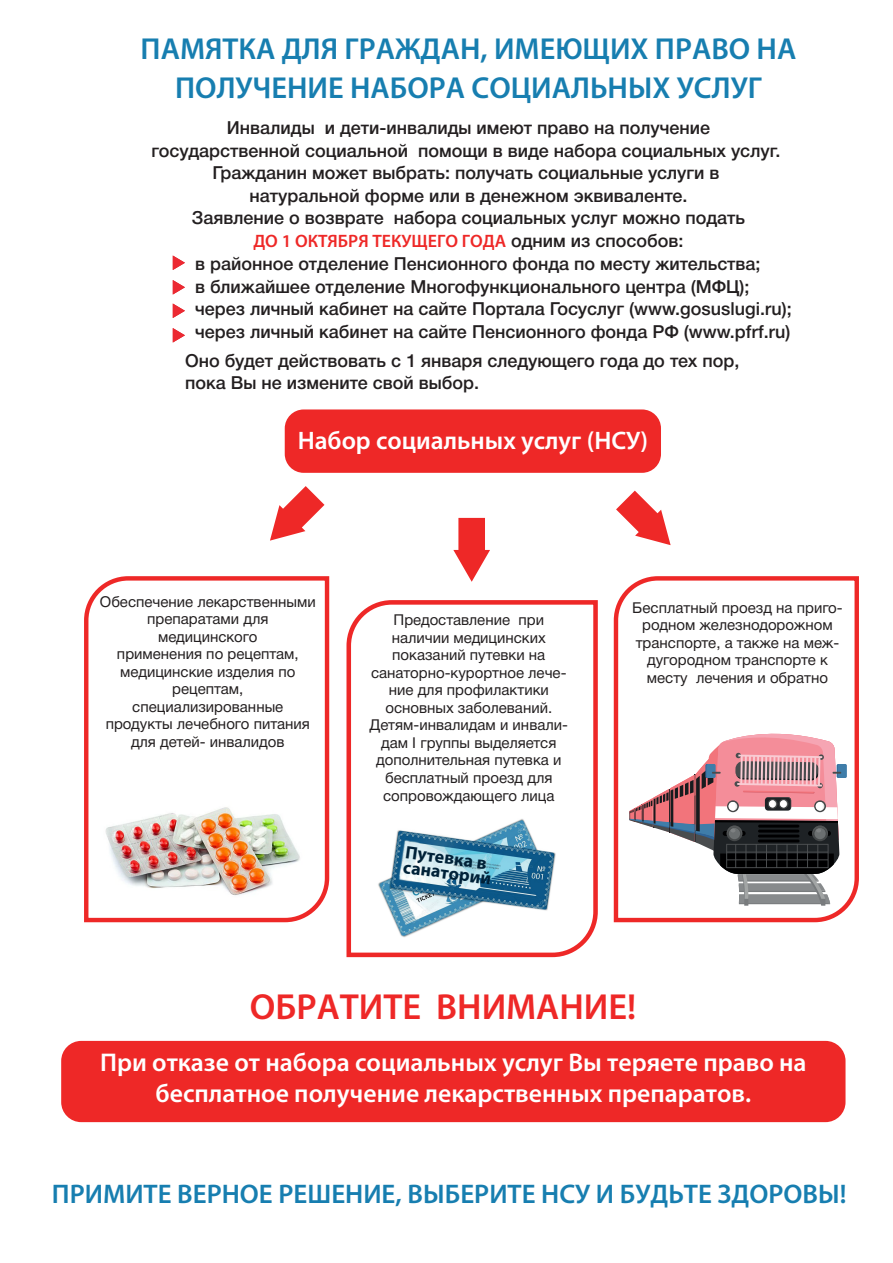
<style>
.page{position:relative;width:893px;height:1263px;background:#fff}
.page>*{position:absolute;margin:0;border:0;box-sizing:border-box;transform-origin:0 0}
.t1{font:600 36.3px "Myriad Pro";color:#ee2827}
.t2{font:600 30.45px/39px "Myriad Pro";color:#177eb0;text-align:center}
.t3{font:600 27px "Myriad Pro";color:#177eb0}
.t4{font:600 25.65px/30.8px "Myriad Pro";color:#fff;text-align:center}
.t5{font:600 25.35px "Myriad Pro";color:#fff}
.t6{font:500 18px/22.5px "Helvetica Neue Cyr";color:#231f20}
.t7{font:600 18px "Myriad Pro";color:#ee2827}
.t8{font:700 18px/15px "Myriad Pro";color:#002138}
.t9{font:15px/17.5px "Helvetica Neue Cyr";color:#231f20;text-align:center}
.s1{font-family:"Helvetica Neue Cyr";font-weight:500;color:#231f20}
</style>
<div class="page">
<div style="left:285px;top:409px;width:376px;height:64px;background:#ee2827;border-radius:19px"></div>
<div style="left:61px;top:1041px;width:784px;height:81px;background:#ee2827;border-radius:20px"></div>
<svg style="left:270px;top:486px;width:54px;height:55px"></svg>
<svg style="left:616px;top:491px;width:55px;height:54px"></svg>
<svg style="left:453px;top:518px;width:37px;height:64px"></svg>
<svg style="left:84px;top:576px;width:246px;height:347px"></svg>
<svg style="left:346px;top:600px;width:252px;height:358px"></svg>
<svg style="left:613px;top:576px;width:246px;height:347px"></svg>
<img style="left:360px;top:798px;width:214px;height:158px">
<svg style="left:173px;top:255px;width:12px;height:15px"></svg>
<svg style="left:173px;top:280px;width:12px;height:14px"></svg>
<svg style="left:173px;top:303px;width:12px;height:15px"></svg>
<svg style="left:173px;top:328px;width:12px;height:14px"></svg>
<img style="left:102px;top:778px;width:202px;height:133px">
<div style="left:838px;top:764px;width:9px;height:14px;background:#3f7da9;border-radius:2px"></div>
<svg style="left:629px;top:724px;width:212px;height:182px"></svg>
<h2 class="t2" style="left:141px;top:28px;width:657px">ПАМЯТКА ДЛЯ ГРАЖДАН, ИМЕЮЩИХ ПРАВО НА<br>ПОЛУЧЕНИЕ НАБОРА СОЦИАЛЬНЫХ УСЛУГ</h2>
<p class="t6" style="left:152px;top:117px;width:630px;text-align:center">Инвалиды и дети-инвалиды имеют право на получение государственной социальной помощи в виде набора социальных услуг.<br>Гражданин может выбрать: получать социальные услуги в<br>натуральной форме или в денежном эквиваленте.<br>Заявление о возврате набора социальных услуг можно подать</p>
<p class="t7" style="left:253px;top:229px;width:432px">ДО 1 ОКТЯБРЯ ТЕКУЩЕГО ГОДА <span class="s1">одним из способов:</span></p>
<p class="t6" style="left:195px;top:253px;width:598px">в районное отделение Пенсионного фонда по месту жительства;<br>в ближайшее отделение Многофункционального центра (МФЦ); через личный кабинет на сайте Портала Госуслуг (www.gosuslugi.ru); через личный кабинет на сайте Пенсионного фонда РФ (www.pfrf.ru)</p>
<p class="t6" style="left:185px;top:349px;width:556px">Оно будет действовать с 1 января следующего года до тех пор, пока Вы не измените свой выбор.</p>
<h3 class="t5" style="left:298px;top:424px;width:352px">Набор социальных услуг (НСУ)</h3>
<p class="t9" style="left:100px;top:593px;width:217px">Обеспечение лекарственными препаратами для медицинского<br>применения по рецептам, медицинские изделия по рецептам, специализированные продукты лечебного питания для детей- инвалидов</p>
<p class="t9" style="left:370px;top:611px;width:200px">Предоставление при наличии медицинских показаний путевки на санаторно-курортное лече&shy;ние для профилактики основных заболеваний.<br>Детям-инвалидам и инвали&shy;дам I группы выделяется дополнительная путевка и бесплатный проезд для сопровождающего лица</p>
<p class="t8" style="left:407px;top:844px;width:90px;rotate:8deg">Путевка в санаторий</p>
<p class="t9" style="left:632px;top:599px;width:212px">Бесплатный проезд на приго&shy;родном железнодорожном транспорте, а также на меж&shy;дугородном транспорте к месту лечения и обратно</p>
<h1 class="t1" style="left:250px;top:983px;width:388px">ОБРАТИТЕ ВНИМАНИЕ!</h1>
<h3 class="t4" style="left:100px;top:1047px;width:708px">При отказе от набора социальных услуг Вы теряете право на бесплатное получение лекарственных препаратов.</h3>
<h3 class="t3" style="left:52px;top:1177px;width:796px">ПРИМИТЕ ВЕРНОЕ РЕШЕНИЕ, ВЫБЕРИТЕ НСУ И БУДЬТЕ ЗДОРОВЫ!</h3>
</div>
